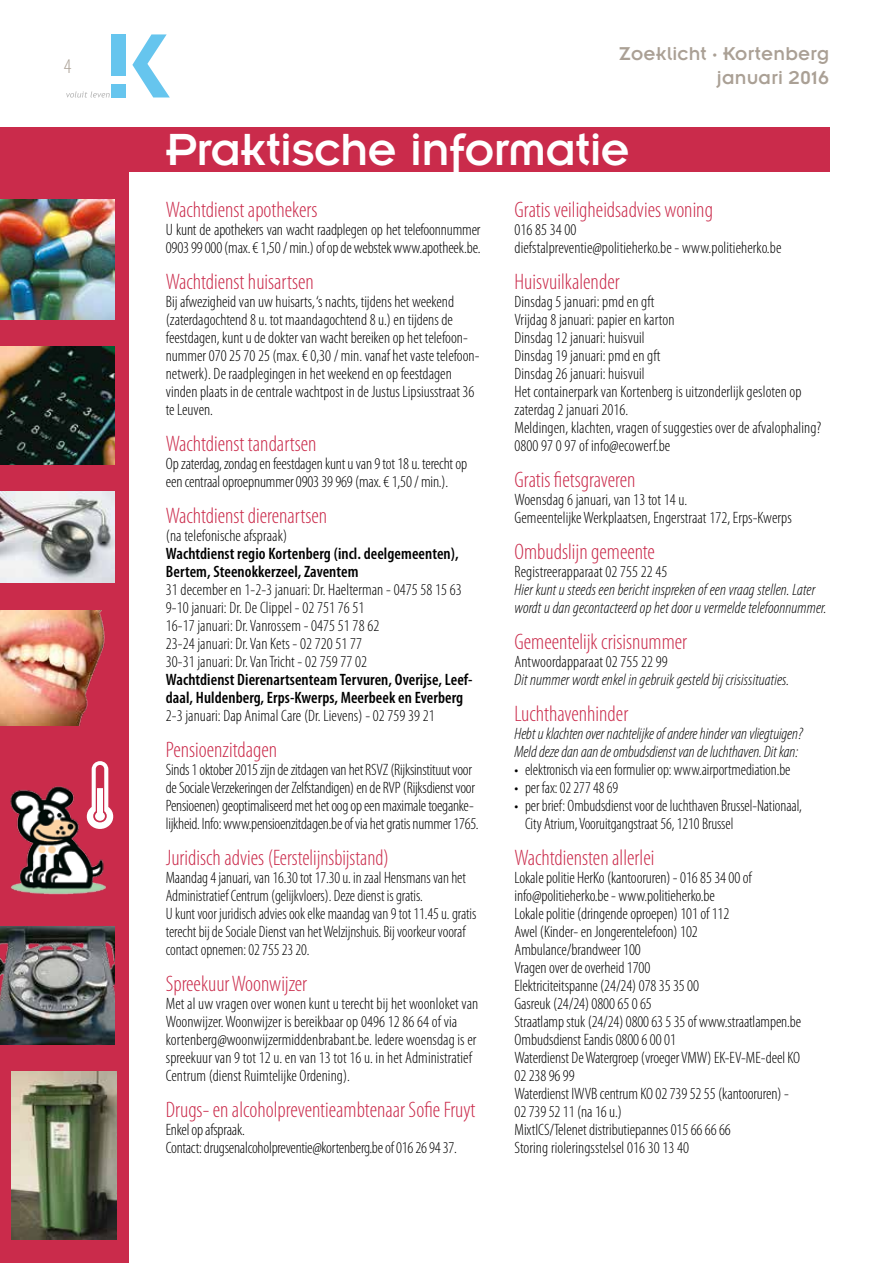
<style>
.page{position:relative;width:893px;height:1263px;background:#fff}
.page>*{position:absolute;margin:0;border:0;box-sizing:border-box;transform-origin:0 0}
.t1{font:49.5px "Insignia LT Std";letter-spacing:-.015em;color:#fff}
.t2{font:300 condensed 22.5px "Myriad Pro";color:#ca2b4b}
.t3{font:300 condensed 21px "Myriad Pro";color:#aaa095}
.t4{font:20.4px/24.6px "Insignia LT Std";letter-spacing:.01em;color:#aaa095;text-align:right}
.t5{font:300 condensed 16.5px/18px "Myriad Pro";letter-spacing:-.005em;color:#000}
.t6{font:italic 300 condensed 16.5px/18px "Myriad Pro";color:#000}
.t7{font:600 condensed 16.5px/18px "Myriad Pro";letter-spacing:.005em;color:#000}
</style>
<div class="page">
<svg style="left:132px;top:34px;width:38px;height:63px"></svg>
<div style="left:112px;top:84px;width:14px;height:13px;background:#66c5ee"></div>
<div style="left:112px;top:34px;width:14px;height:42px;background:#66c5ee"></div>
<svg style="left:66px;top:91px;width:44px;height:7px"></svg>
<div style="left:0;top:154px;width:129px;height:1109px;background:#ca2b4b"></div>
<img style="left:0;top:200px;width:115px;height:119px">
<img style="left:0;top:492px;width:115px;height:91px">
<img style="left:0;top:610px;width:105px;height:115px">
<img style="left:0;top:347px;width:115px;height:117px">
<img style="left:0;top:926px;width:115px;height:118px">
<img style="left:12px;top:1071px;width:104px;height:168px">
<img style="left:10px;top:786px;width:96px;height:109px">
<div style="left:0;top:128px;width:829px;height:44px;background:#ca2b4b"></div>
<svg style="left:87px;top:786px;width:19px;height:43px"></svg>
<p class="t3" style="left:64px;top:54px;width:9px">4</p>
<p class="t4" style="left:619px;top:41px;width:212px">Zoeklicht · Kortenberg januari 2016</p>
<h1 class="t1" style="left:166px;top:124px;width:466px">Praktische informatie</h1>
<h2 class="t2" style="left:166px;top:197px;width:153px">Wachtdienst apothekers</h2>
<p class="t5" style="left:166px;top:221px;width:316px">U kunt de apothekers van wacht raadplegen op het telefoonnummer<br>0903 99 000 (max. € 1,50 / min.) of op de webstek www.apotheek.be.</p>
<h2 class="t2" style="left:166px;top:269px;width:150px">Wachtdienst huisartsen</h2>
<p class="t5" style="left:166px;top:293px;width:315px">Bij afwezigheid van uw huisarts, ‘s nachts, tijdens het weekend (zaterdagochtend 8 u. tot maandagochtend 8 u.) en tijdens de feestdagen, kunt u de dokter van wacht bereiken op het telefoon&shy;nummer 070 25 70 25 (max. € 0,30 / min. vanaf het vaste telefoon&shy;netwerk). De raadplegingen in het weekend en op feestdagen vinden plaats in de centrale wachtpost in de Justus Lipsiusstraat 36 te Leuven.</p>
<h2 class="t2" style="left:166px;top:431px;width:152px">Wachtdienst tandartsen</h2>
<p class="t5" style="left:166px;top:455px;width:303px">Op zaterdag, zondag en feestdagen kunt u van 9 tot 18 u. terecht op een centraal oproepnummer 0903 39 969 (max. € 1,50 / min.).</p>
<h2 class="t2" style="left:166px;top:503px;width:163px">Wachtdienst dierenartsen</h2>
<p class="t5" style="left:166px;top:527px;width:123px">(na telefonische afspraak)</p>
<p class="t7" style="left:166px;top:545px;width:294px">Wachtdienst regio Kortenberg (incl. deelgemeenten),<br>Bertem, Steenokkerzeel, Zaventem</p>
<p class="t5" style="left:166px;top:581px;width:297px">31 december en 1-2-3 januari: Dr. Haelterman - 0475 58 15 63<br>9-10 januari: Dr. De Clippel - 02 751 76 51<br>16-17 januari: Dr. Vanrossem - 0475 51 78 62<br>23-24 januari: Dr. Van Kets - 02 720 51 77<br>30-31 januari: Dr. Van Tricht - 02 759 77 02</p>
<p class="t7" style="left:166px;top:671px;width:308px">Wachtdienst Dierenartsenteam Tervuren, Overijse, Leef&shy;daal, Huldenberg, Erps-Kwerps, Meerbeek en Everberg</p>
<p class="t5" style="left:166px;top:707px;width:271px">2-3 januari: Dap Animal Care (Dr. Lievens) - 02 759 39 21</p>
<h2 class="t2" style="left:166px;top:737px;width:113px">Pensioenzitdagen</h2>
<p class="t5" style="left:166px;top:761px;width:314px">Sinds 1 oktober 2015 zijn de zitdagen van het RSVZ (Rijksinstituut voor de Sociale Verzekeringen der Zelfstandigen) en de RVP (Rijksdienst voor Pensioenen) geoptimaliseerd met het oog op een maximale toeganke&shy;lijkheid. Info: www.pensioenzitdagen.be of via het gratis nummer 1765.</p>
<h2 class="t2" style="left:166px;top:845px;width:225px">Juridisch advies (Eerstelijnsbijstand)</h2>
<p class="t5" style="left:166px;top:869px;width:312px">Maandag 4 januari, van 16.30 tot 17.30 u. in zaal Hensmans van het Administratief Centrum (gelijkvloers). Deze dienst is gratis.<br>U kunt voor juridisch advies ook elke maandag van 9 tot 11.45 u. gratis terecht bij de Sociale Dienst van het Welzijnshuis. Bij voorkeur vooraf contact opnemen: 02 755 23 20.</p>
<h2 class="t2" style="left:166px;top:971px;width:143px">Spreekuur Woonwijzer</h2>
<p class="t5" style="left:166px;top:995px;width:314px">Met al uw vragen over wonen kunt u terecht bij het woonloket van Woonwijzer. Woonwijzer is bereikbaar op 0496 12 86 64 of via kortenberg@woonwijzermiddenbrabant.be. Iedere woensdag is er spreekuur van 9 tot 12 u. en van 13 tot 16 u. in het Administratief Centrum (dienst Ruimtelijke Ordening).</p>
<h2 class="t2" style="left:166px;top:1097px;width:311px">Drugs- en alcoholpreventieambtenaar Sofie Fruyt</h2>
<p class="t5" style="left:166px;top:1121px;width:293px">Enkel op afspraak.<br>Contact: drugsenalcoholpreventie@kortenberg.be of 016 26 94 37.</p>
<h2 class="t2" style="left:514px;top:197px;width:200px">Gratis veiligheidsadvies woning</h2>
<p class="t5" style="left:514px;top:221px;width:268px">016 85 34 00<br>diefstalpreventie@politieherko.be - www.politieherko.be</p>
<h2 class="t2" style="left:514px;top:269px;width:107px">Huisvuilkalender</h2>
<p class="t5" style="left:514px;top:293px;width:308px">Dinsdag 5 januari: pmd en gft<br>Vrijdag 8 januari: papier en karton<br>Dinsdag 12 januari: huisvuil<br>Dinsdag 19 januari: pmd en gft<br>Dinsdag 26 januari: huisvuil<br>Het containerpark van Kortenberg is uitzonderlijk gesloten op zaterdag 2 januari 2016.<br>Meldingen, klachten, vragen of suggesties over de afvalophaling?<br>0800 97 0 97 of info@ecowerf.be</p>
<h2 class="t2" style="left:514px;top:467px;width:122px">Gratis fietsgraveren</h2>
<p class="t5" style="left:514px;top:491px;width:279px">Woensdag 6 januari, van 13 tot 14 u.<br>Gemeentelijke Werkplaatsen, Engerstraat 172, Erps-Kwerps</p>
<h2 class="t2" style="left:514px;top:539px;width:142px">Ombudslijn gemeente</h2>
<p class="t5" style="left:514px;top:563px;width:154px">Registreerapparaat 02 755 22 45</p>
<p class="t6" style="left:514px;top:581px;width:314px">Hier kunt u steeds een bericht inspreken of een vraag stellen. Later wordt u dan gecontacteerd op het door u vermelde telefoonnummer.</p>
<h2 class="t2" style="left:514px;top:629px;width:174px">Gemeentelijk crisisnummer</h2>
<p class="t5" style="left:514px;top:653px;width:155px">Antwoordapparaat 02 755 22 99</p>
<p class="t6" style="left:514px;top:671px;width:276px">Dit nummer wordt enkel in gebruik gesteld bij crisissituaties.</p>
<h2 class="t2" style="left:514px;top:701px;width:115px">Luchthavenhinder</h2>
<p class="t6" style="left:514px;top:725px;width:290px">Hebt u klachten over nachtelijke of andere hinder van vliegtuigen?<br>Meld deze dan aan de ombudsdienst van de luchthaven. Dit kan:</p>
<p class="t5" style="left:514px;top:761px;width:277px">• elektronisch via een formulier op: www.airportmediation.be</p>
<p class="t5" style="left:514px;top:779px;width:105px">• per fax: 02 277 48 69</p>
<p class="t5" style="left:525px;top:797px;width:278px;text-indent:-10px">• per brief: Ombudsdienst voor de luchthaven Brussel-Nationaal,<br>City Atrium, Vooruitgangstraat 56, 1210 Brussel</p>
<h2 class="t2" style="left:514px;top:845px;width:141px">Wachtdiensten allerlei</h2>
<p class="t5" style="left:514px;top:869px;width:288px">Lokale politie HerKo (kantooruren) - 016 85 34 00 of info@politieherko.be - www.politieherko.be<br>Lokale politie (dringende oproepen) 101 of 112<br>Awel (Kinder- en Jongerentelefoon) 102<br>Ambulance/brandweer 100<br>Vragen over de overheid 1700<br>Elektriciteitspanne (24/24) 078 35 35 00<br>Gasreuk (24/24) 0800 65 0 65<br>Straatlamp stuk (24/24) 0800 63 5 35 of www.straatlampen.be Ombudsdienst Eandis 0800 6 00 01<br>Waterdienst De Watergroep (vroeger VMW) EK-EV-ME-deel KO 02 238 96 99<br>Waterdienst IWVB centrum KO 02 739 52 55 (kantooruren) - 02 739 52 11 (na 16 u.)<br>MixtICS/Telenet distributiepannes 015 66 66 66<br>Storing rioleringsstelsel 016 30 13 40</p>
</div>
